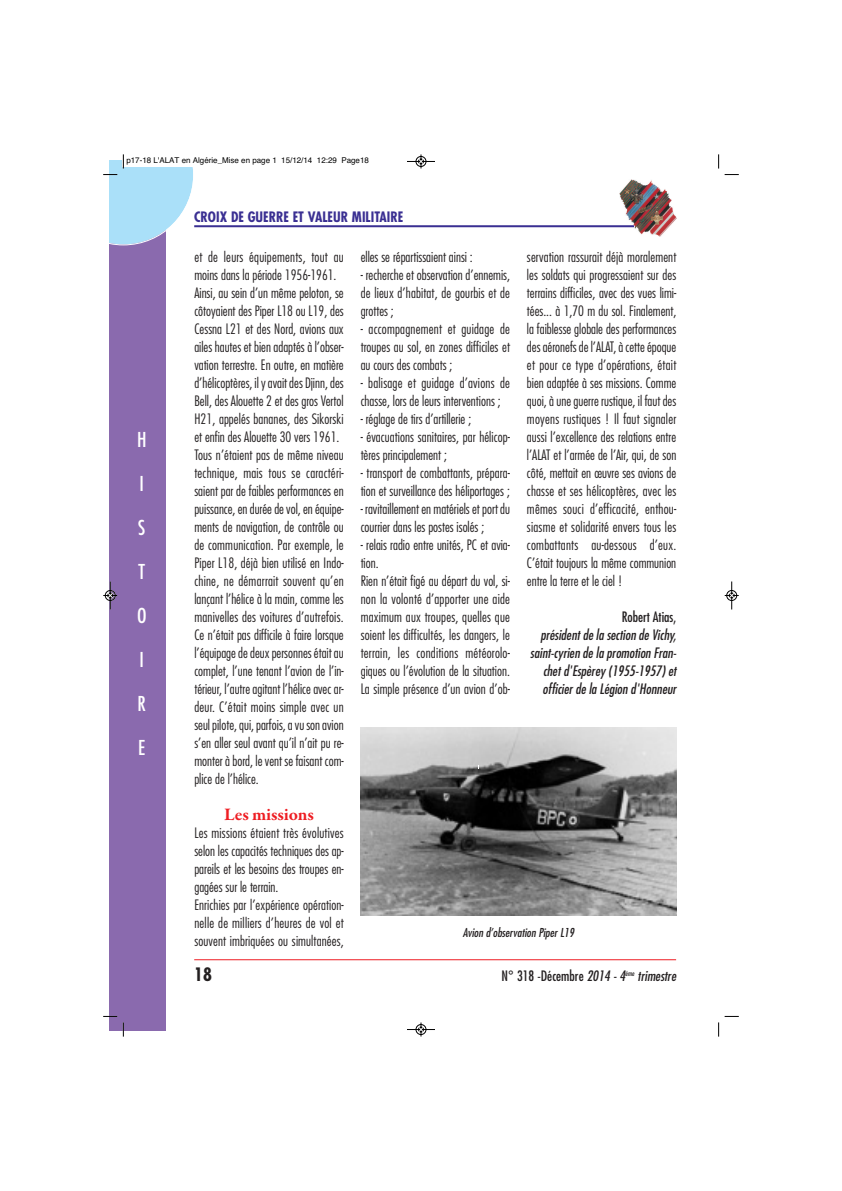
<style>
.page{position:relative;width:842px;height:1191px;background:#fff}
.page>*{position:absolute;margin:0;border:0;box-sizing:border-box;transform-origin:0 0}
.t1{font:condensed 20px "Futura";color:#fff}
.t2{font:700 18px "Garamond Premr Pro";letter-spacing:-.01em;color:#ee1d23}
.t3{font:700 condensed 18px "Futura";color:#231f20}
.t4{font:300 condensed 14px/18px "Futura";color:#231f20}
.t5{font:italic condensed 14px/18px "Futura";color:#231f20;text-align:right}
.t6{font:700 condensed 14px "Futura";color:#3a2f92}
.t7{font:condensed 14px "Futura";color:#231f20}
.t8{font:italic condensed 12px "Futura";color:#231f20}
.t9{font:8px "Helvetica";color:#000}
.s1{font-style:normal}
</style>
<div class="page">
<div style="left:109px;top:160px;width:57px;height:871px;background:#8a6aae"></div>
<img style="left:619px;top:179px;width:57px;height:57px">
<hr style="left:194px;top:959px;width:482px;height:1px;background:#ee1d23">
<hr style="left:194px;top:225px;width:440px;height:2px;background:#3a2f92">
<img style="left:361px;top:728px;width:315px;height:188px">
<svg style="left:103px;top:154px;width:90px;height:91px"></svg>
<svg style="left:718px;top:154px;width:1px;height:15px"></svg>
<svg style="left:725px;top:174px;width:14px;height:1px"></svg>
<svg style="left:123px;top:1022px;width:1px;height:15px"></svg>
<svg style="left:103px;top:1016px;width:14px;height:1px"></svg>
<svg style="left:718px;top:1022px;width:1px;height:15px"></svg>
<svg style="left:725px;top:1016px;width:14px;height:1px"></svg>
<svg style="left:407px;top:154px;width:28px;height:14px"></svg>
<svg style="left:407px;top:1023px;width:28px;height:14px"></svg>
<svg style="left:103px;top:582px;width:14px;height:28px"></svg>
<svg style="left:725px;top:582px;width:14px;height:28px"></svg>
<p class="t9" style="left:126px;top:156px;width:244px">p17-18 L'ALAT en Algérie_Mise en page 1 15/12/14 12:29 Page18</p>
<h1 class="t1" style="left:137px;top:431px;width:11px">H</h1>
<h1 class="t1" style="left:140px;top:475px;width:6px">I</h1>
<h1 class="t1" style="left:138px;top:519px;width:9px">S</h1>
<h1 class="t1" style="left:139px;top:563px;width:8px">T</h1>
<h1 class="t1" style="left:137px;top:607px;width:11px">O</h1>
<h1 class="t1" style="left:140px;top:651px;width:6px">I</h1>
<h1 class="t1" style="left:138px;top:695px;width:10px">R</h1>
<h1 class="t1" style="left:138px;top:739px;width:8px">E</h1>
<p class="t6" style="left:194px;top:211px;width:211px">CROIX DE GUERRE ET VALEUR MILITAIRE</p>
<p class="t4" style="left:194px;top:248px;width:151px">et de leurs équipements, tout au moins dans la période 1956-1961.<br>Ainsi, au sein d’un même peloton, se côtoyaient des Piper L18 ou L19, des Cessna L21 et des Nord, avions aux ailes hautes et bien adaptés à l’obser&shy;vation terrestre. En outre, en matière d’hélicoptères, il y avait des Djinn, des Bell, des Alouette 2 et des gros Vertol H21, appelés bananes, des Sikorski et enfin des Alouette 30 vers 1961.<br>Tous n’étaient pas de même niveau technique, mais tous se caractéri&shy;saient par de faibles performances en puissance, en durée de vol, en équipe&shy;ments de navigation, de contrôle ou de communication. Par exemple, le Piper L18, déjà bien utilisé en Indo&shy;chine, ne démarrait souvent qu’en lançant l’hélice à la main, comme les manivelles des voitures d’autrefois.<br>Ce n’était pas difficile à faire lorsque l’équipage de deux personnes était au complet, l’une tenant l’avion de l’in&shy;térieur, l’autre agitant l’hélice avec ar&shy;deur. C’était moins simple avec un seul pilote, qui, parfois, a vu son avion s’en aller seul avant qu’il n’ait pu re&shy;monter à bord, le vent se faisant com&shy;plice de l’hélice.</p>
<p class="t2" style="left:224px;top:803px;width:91px">Les missions</p>
<p class="t4" style="left:194px;top:824px;width:151px">Les missions étaient très évolutives selon les capacités techniques des ap&shy;pareils et les besoins des troupes en&shy;gagées sur le terrain.<br>Enrichies par l’expérience opération&shy;nelle de milliers d’heures de vol et souvent imbriquées ou simultanées,</p>
<p class="t4" style="left:361px;top:248px;width:114px">elles se répartissaient ainsi :</p>
<p class="t4" style="left:361px;top:266px;width:151px;text-align:justify">- recherche et observation d’ennemis, de lieux d’habitat, de gourbis et de grottes ;</p>
<p class="t4" style="left:361px;top:320px;width:151px;text-align:justify">- accompagnement et guidage de troupes au sol, en zones difficiles et au cours des combats ;</p>
<p class="t4" style="left:361px;top:374px;width:151px">- balisage et guidage d’avions de chasse, lors de leurs interventions ;</p>
<p class="t4" style="left:361px;top:410px;width:112px">- réglage de tirs d’artillerie ;</p>
<p class="t4" style="left:361px;top:428px;width:151px">- évacuations sanitaires, par hélicop&shy;tères principalement ;</p>
<p class="t4" style="left:361px;top:464px;width:151px">- transport de combattants, prépara&shy;tion et surveillance des héliportages ;</p>
<p class="t4" style="left:361px;top:500px;width:151px">- ravitaillement en matériels et port du courrier dans les postes isolés ;</p>
<p class="t4" style="left:361px;top:536px;width:151px">- relais radio entre unités, PC et avia&shy;tion.<br>Rien n’était figé au départ du vol, si&shy;non la volonté d’apporter une aide maximum aux troupes, quelles que soient les difficultés, les dangers, le terrain, les conditions météorolo&shy;giques ou l’évolution de la situation.<br>La simple présence d’un avion d’ob-</p>
<p class="t4" style="left:527px;top:248px;width:151px;text-align:justify">servation rassurait déjà moralement les soldats qui progressaient sur des terrains difficiles, avec des vues limi&shy;tées... à 1,70 m du sol. Finalement, la faiblesse globale des performances des aéronefs de l’ALAT, à cette époque et pour ce type d’opérations, était bien adaptée à ses missions. Comme quoi, à une guerre rustique, il faut des moyens rustiques ! Il faut signaler aussi l’excellence des relations entre l’ALAT et l’armée de l’Air, qui, de son côté, mettait en œuvre ses avions de chasse et ses hélicoptères, avec les mêmes souci d’efficacité, enthou&shy;siasme et solidarité envers tous les combattants au-dessous d’eux.<br>C’était toujours la même communion entre la terre et le ciel !</p>
<p class="t7" style="left:622px;top:610px;width:56px">Robert Atias,</p>
<p class="t5" style="left:530px;top:626px;width:150px">présidentde la section de Vichy, saint-cyrien de la promotion Fran&shy;chetd'Espèrey (1955-1957)et officierde la Légion d'Honneur</p>
<p class="t8" style="left:463px;top:927px;width:115px">Avion d’observation PiperL19</p>
<p class="t3" style="left:194px;top:967px;width:19px">18</p>
<p class="t5" style="left:502px;top:968px;width:178px"><span class="s1">N ° 3 1 8 - Décem bre</span> 2014 -4<sup>ème</sup> trimestre</p>
</div>
